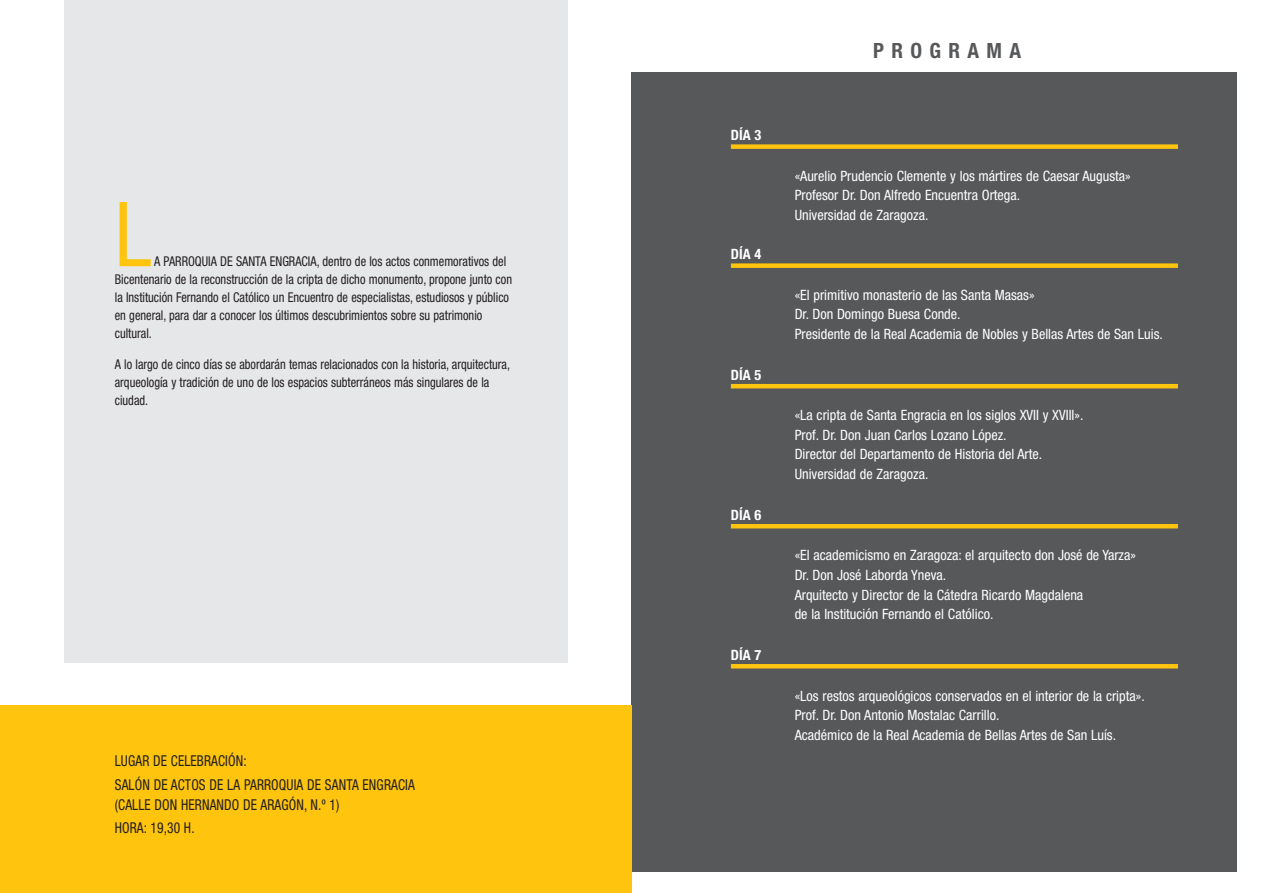
<style>
.page{position:relative;width:1263px;height:893px;background:#fff}
.page>*{position:absolute;margin:0;border:0;box-sizing:border-box;transform-origin:0 0}
.t1{font:condensed 90px "Helvetica Neue LT Std";color:#fec40e;scale:.92 1}
.t2{font:700 condensed 21px "Helvetica Neue LT Std";letter-spacing:.35em;color:#57585a}
.t3{font:condensed 15px/19.5px "Helvetica Neue LT Std";letter-spacing:.01em;color:#231f20;scale:.9 1}
.t4{font:condensed 14.25px/19.5px "Helvetica Neue LT Std";color:#fff}
.Dia_mes{font:700 condensed 14.25px "Helvetica Neue LT Std";color:#fff}
.t5{font:condensed 13.5px/18px "Helvetica Neue LT Std";color:#231f20;scale:.91 1}
</style>
<div class="page">
<div style="left:64px;top:0;width:504px;height:662px;background:#e6e7e9"></div>
<div style="left:631px;top:72px;width:606px;height:800px;background:#57585a"></div>
<div style="left:731px;top:144px;width:447px;height:5px;background:#fec40e"></div>
<div style="left:731px;top:263px;width:447px;height:5px;background:#fec40e"></div>
<hr style="left:731px;top:384px;width:447px;height:4px;background:#fec40e">
<hr style="left:731px;top:524px;width:447px;height:4px;background:#fec40e">
<hr style="left:731px;top:664px;width:447px;height:4px;background:#fec40e">
<div style="left:0;top:705px;width:631px;height:188px;background:#fec40e"></div>
<p class="t1" style="left:115px;top:182px;width:41px">L</p>
<p class="t5" style="left:115px;top:252px;width:438px;text-indent:39px">A PARROQUIA DE SANTA ENGRACIA, dentro de los actos conmemorativos del Bicentenario de la reconstrucción de la cripta de dicho monumento, propone junto con la Institución Fernando el Católico un Encuentro de especialistas, estudiosos y público en general, para dar a conocer los últimos descubrimientos sobre su patrimonio cultural.</p>
<p class="t5" style="left:115px;top:355px;width:436px">A lo largo de cinco días se abordarán temas relacionados con la historia, arquitectura, arqueología y tradición de uno de los espacios subterráneos más singulares de la ciudad.</p>
<p class="t3" style="left:115px;top:751px;width:148px">LUGAR DE CELEBRACIÓN:</p>
<p class="t3" style="left:115px;top:775px;width:335px">SALÓN DE ACTOS DE LA PARROQUIA DE SANTA ENGRACIA (CALLE DON HERNANDO DE ARAGÓN, N.º 1)</p>
<p class="t3" style="left:115px;top:818px;width:90px">HORA: 19,30 H.</p>
<p class="Dia_mes" style="left:731px;top:126px;width:32px">DÍA 3</p>
<p class="Dia_mes" style="left:731px;top:245px;width:32px">DÍA 4</p>
<p class="Dia_mes" style="left:731px;top:366px;width:32px">DÍA 5</p>
<p class="Dia_mes" style="left:731px;top:506px;width:32px">DÍA 6</p>
<p class="Dia_mes" style="left:731px;top:646px;width:32px">DÍA 7</p>
<p class="t2" style="left:873px;top:37px;width:149px">PROGRAMA</p>
<p class="t4" style="left:795px;top:166px;width:338px">«Aurelio Prudencio Clemente y los mártires de Caesar Augusta»<br>Profesor Dr. Don Alfredo Encuentra Ortega.<br>Universidad de Zaragoza.</p>
<p class="t4" style="left:795px;top:285px;width:370px">«El primitivo monasterio de las Santa Masas»<br>Dr. Don Domingo Buesa Conde.<br>Presidente de la Real Academia de Nobles y Bellas Artes de San Luis.</p>
<p class="t4" style="left:795px;top:406px;width:290px">«La cripta de Santa Engracia en los siglos XVII y XVIII».<br>Prof. Dr. Don Juan Carlos Lozano López.<br>Director del Departamento de Historia del Arte.<br>Universidad de Zaragoza.</p>
<p class="t4" style="left:795px;top:546px;width:343px">«El academicismo en Zaragoza: el arquitecto don José de Yarza» Dr. Don José Laborda Yneva.<br>Arquitecto y Director de la Cátedra Ricardo Magdalena<br>de la Institución Fernando el Católico.</p>
<p class="t4" style="left:795px;top:686px;width:352px">«Los restos arqueológicos conservados en el interior de la cripta».<br>Prof. Dr. Don Antonio Mostalac Carrillo.<br>Académico de la Real Academia de Bellas Artes de San Luís.</p>
</div>
